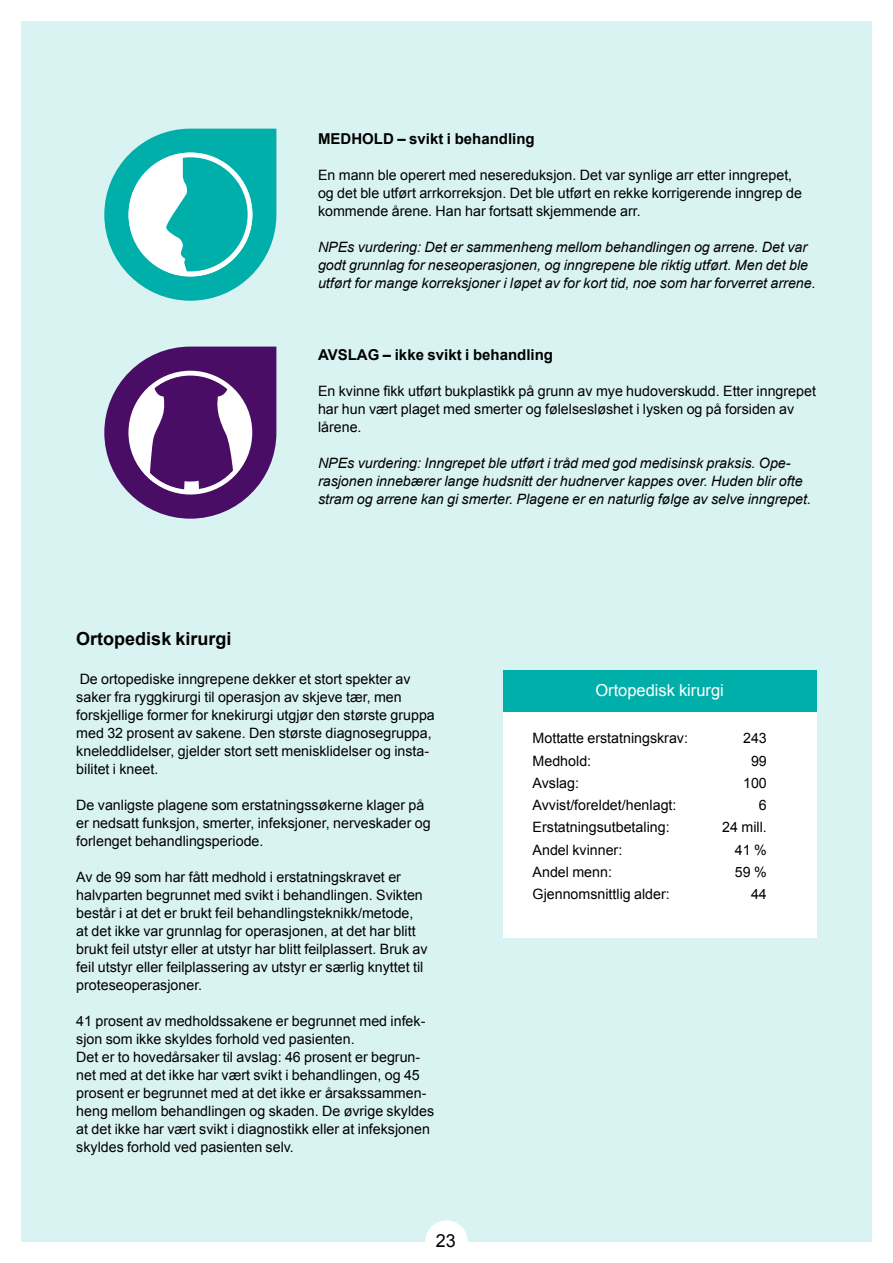
<style>
.page{position:relative;width:893px;height:1263px;background:#fff}
.page>*{position:absolute;margin:0;border:0;box-sizing:border-box;transform-origin:0 0}
.t1{font:700 18px "Arial";color:#000}
.t2{font:18px "Arial";color:#000}
.t3{font:16.5px "Arial";color:#fff}
.t4{font:700 15px "Arial";color:#000}
.t5{font:14.25px/18px "Arial";color:#000}
.t6{font:italic 14.25px/18px "Arial";color:#000}
</style>
<div class="page">
<div style="left:21px;top:21px;width:850px;height:1221px;background:#d9f3f2"></div>
<div style="left:425px;top:1220px;width:43px;height:43px;background:#fff;border-radius:50%"></div>
<svg style="left:104px;top:347px;width:172px;height:172px"></svg>
<div style="left:128px;top:371px;width:124px;height:123px;border:5px solid #fff;border-radius:50%"></div>
<div style="left:503px;top:671px;width:313px;height:266px;background:#fff"></div>
<div style="left:503px;top:671px;width:313px;height:41px;background:#00afaa"></div>
<svg style="left:104px;top:129px;width:172px;height:172px"></svg>
<div style="left:129px;top:152px;width:123px;height:124px;border:5px solid #fff;border-radius:50%"></div>
<p class="t4" style="left:318px;top:129px;width:218px">MEDHOLD – svikt i behandling</p>
<p class="t5" style="left:318px;top:166px;width:485px">En mann ble operert med nesereduksjon. Det var synlige arr etter inngrepet, og det ble utført arrkorreksjon. Det ble utført en rekke korrigerende inngrep de kommende årene. Han har fortsatt skjemmende arr.</p>
<p class="t6" style="left:318px;top:238px;width:499px">NPEs vurdering: Det er sammenheng mellom behandlingen og arrene. Det var godt grunnlag for neseoperasjonen, og inngrepene ble riktig utført. Men det ble utført for mange korreksjoner i løpet av for kort tid, noe som har forverret arrene.</p>
<p class="t1" style="left:76px;top:626px;width:157px">Ortopedisk kirurgi</p>
<p class="t4" style="left:318px;top:345px;width:236px">AVSLAG – ikke svikt i behandling</p>
<p class="t5" style="left:318px;top:382px;width:499px">En kvinne fikk utført bukplastikk på grunn av mye hudoverskudd. Etter inngrepet har hun vært plaget med smerter og følelsesløshet i lysken og på forsiden av lårene.</p>
<p class="t6" style="left:318px;top:454px;width:495px">NPEs vurdering: Inngrepet ble utført i tråd med god medisinsk praksis. Ope&shy;rasjonen innebærer lange hudsnitt der hudnerver kappes over. Huden blir ofte stram og arrene kan gi smerter. Plagene er en naturlig følge av selve inngrepet.</p>
<p class="t5" style="left:76px;top:670px;width:360px">De ortopediske inngrepene dekker et stort spekter av saker fra ryggkirurgi til operasjon av skjeve tær, men forskjellige former for knekirurgi utgjør den største gruppa med 32 prosent av sakene. Den største diagnosegruppa, kneleddlidelser, gjelder stort sett menisklidelser og insta&shy;bilitet i kneet.</p>
<p class="t5" style="left:76px;top:796px;width:356px">De vanligste plagene som erstatningssøkerne klager på er nedsatt funksjon, smerter, infeksjoner, nerveskader og forlenget behandlingsperiode.</p>
<p class="t5" style="left:76px;top:868px;width:353px">Av de 99 som har fått medhold i erstatningskravet er halvparten begrunnet med svikt i behandlingen. Svikten består i at det er brukt feil behandlingsteknikk/metode, at det ikke var grunnlag for operasjonen, at det har blitt brukt feil utstyr eller at utstyr har blitt feilplassert. Bruk av feil utstyr eller feilplassering av utstyr er særlig knyttet til proteseoperasjoner.</p>
<p class="t5" style="left:76px;top:1012px;width:359px">41 prosent av medholdssakene er begrunnet med infek&shy;sjon som ikke skyldes forhold ved pasienten.<br>Det er to hovedårsaker til avslag: 46 prosent er begrun&shy;net med at det ikke har vært svikt i behandlingen, og 45 prosent er begrunnet med at det ikke er årsakssammen&shy;heng mellom behandlingen og skaden. De øvrige skyldes at det ikke har vært svikt i diagnostikk eller at infeksjonen skyldes forhold ved pasienten selv.</p>
<p class="t2" style="left:436px;top:1229px;width:22px">23</p>
<p class="t3" style="left:595px;top:680px;width:130px">Ortopedisk kirurgi</p>
<p class="t5" style="left:533px;top:729px;width:157px">Mottatte erstatningskrav:</p>
<p class="t5" style="left:743px;top:729px;width:25px">243</p>
<p class="t5" style="left:533px;top:752px;width:60px">Medhold:</p>
<p class="t5" style="left:751px;top:752px;width:17px">99</p>
<p class="t5" style="left:533px;top:774px;width:48px">Avslag:</p>
<p class="t5" style="left:743px;top:774px;width:25px">100</p>
<p class="t5" style="left:533px;top:796px;width:145px">Avvist/foreldet/henlagt:</p>
<p class="t5" style="left:759px;top:796px;width:9px">6</p>
<p class="t5" style="left:533px;top:818px;width:139px">Erstatningsutbetaling:</p>
<p class="t5" style="left:722px;top:818px;width:46px">24 mill.</p>
<p class="t5" style="left:533px;top:841px;width:91px">Andel kvinner:</p>
<p class="t5" style="left:735px;top:841px;width:33px">41 %</p>
<p class="t5" style="left:533px;top:863px;width:81px">Andel menn:</p>
<p class="t5" style="left:735px;top:863px;width:33px">59 %</p>
<p class="t5" style="left:533px;top:885px;width:139px">Gjennomsnittlig alder:</p>
<p class="t5" style="left:751px;top:885px;width:17px">44</p>
</div>
